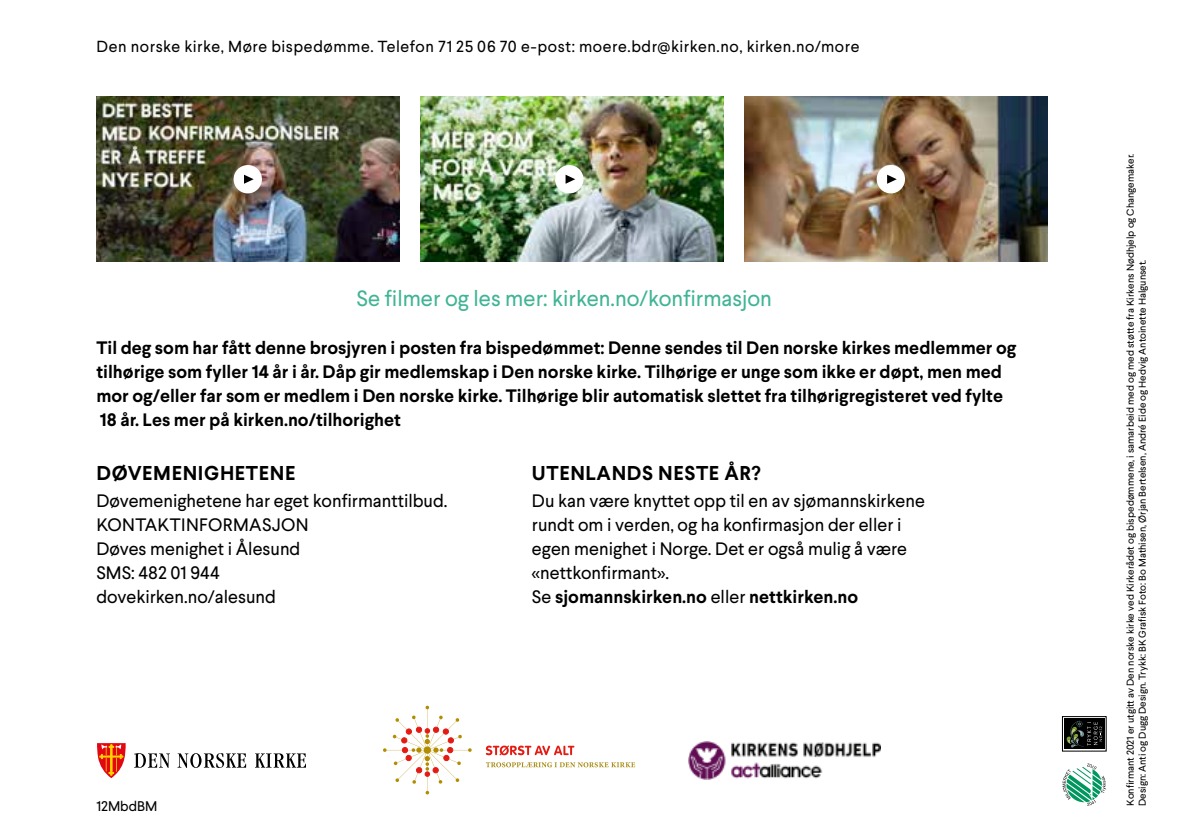
<style>
.page{position:relative;width:1191px;height:840px;background:#fff}
.page>*{position:absolute;margin:0;border:0;box-sizing:border-box;transform-origin:0 0}
.t1{font:22px "Larsseit";color:#40b494}
.t2{font:700 20px "Larsseit";letter-spacing:.03em;color:#000}
.t3{font:700 18px/24px "Larsseit";color:#000}
.t4{font:18px/24px "Larsseit";color:#000}
.t5{font:16px "Larsseit";letter-spacing:.03em;color:#000}
.t6{font:14px "Larsseit";color:#000}
.t7{font:10px/12px "Larsseit";color:#000}
.s1{font-weight:700}
</style>
<div class="page">
<svg style="left:134px;top:753px;width:36px;height:14px"></svg>
<svg style="left:177px;top:753px;width:69px;height:14px"></svg>
<svg style="left:255px;top:753px;width:51px;height:14px"></svg>
<svg style="left:97px;top:743px;width:29px;height:34px"></svg>
<img style="left:688px;top:741px;width:192px;height:38px">
<svg style="left:383px;top:705px;width:89px;height:89px"></svg>
<svg style="left:486px;top:745px;width:88px;height:10px"></svg>
<svg style="left:486px;top:762px;width:149px;height:4px"></svg>
<div style="left:1062px;top:716px;width:44px;height:34px;border:1px solid #000"></div>
<div style="left:1064px;top:718px;width:40px;height:30px;background:#000"></div>
<svg style="left:1066px;top:720px;width:36px;height:27px"></svg>
<svg style="left:1062px;top:763px;width:44px;height:42px"></svg>
<img style="left:96px;top:96px;width:303px;height:166px">
<img style="left:420px;top:96px;width:303px;height:166px">
<img style="left:744px;top:96px;width:303px;height:166px">
<div style="left:876px;top:165px;width:29px;height:28px;background:#fff;border-radius:50%"></div>
<svg style="left:887px;top:174px;width:9px;height:10px"></svg>
<div style="left:555px;top:165px;width:28px;height:28px;background:#fff;border-radius:50%"></div>
<svg style="left:565px;top:174px;width:10px;height:10px"></svg>
<div style="left:233px;top:165px;width:29px;height:28px;background:#fff;border-radius:50%"></div>
<svg style="left:244px;top:174px;width:10px;height:10px"></svg>
<p class="t5" style="left:96px;top:36px;width:764px">Den norske kirke, Møre bispedømme. Telefon 71 25 06 70 e-post: moere.bdr@kirken.no, kirken.no/more</p>
<p class="t1" style="left:356px;top:284px;width:417px">Se filmer og les mer: kirken.no/konfirmasjon</p>
<p class="t3" style="left:96px;top:335px;width:921px">Til deg som har fått denne brosjyren i posten fra bispedømmet: Denne sendes til Den norske kirkes medlemmer og tilhørige som fyller 14 år i år. Dåp gir medlemskap i Den norske kirke. Tilhørige er unge som ikke er døpt, men med mor og/eller far som er medlem i Den norske kirke. Tilhørige blir automatisk slettet fra tilhørigregisteret ved fylte 18 år. Les mer på kirken.no/tilhorighet</p>
<p class="t2" style="left:96px;top:460px;width:200px">DØVEMENIGHETENE</p>
<p class="t4" style="left:96px;top:488px;width:353px">Døvemenighetene har eget konfirmanttilbud.<br>KONTAKTINFORMASJON<br>Døves menighet i Ålesund<br>SMS: 482 01 944<br>dovekirken.no/alesund</p>
<p class="t2" style="left:532px;top:460px;width:230px">UTENLANDS NESTE ÅR?</p>
<p class="t4" style="left:532px;top:488px;width:394px">Du kan være knyttet opp til en av sjømannskirkene rundt om i verden, og ha konfirmasjon der eller i egen menighet i Norge. Det er også mulig å være «nettkonfirmant».<br>Se <span class="s1">sjomannskirken.no</span> eller <span class="s1">nettkirken.no</span></p>
<p class="t6" style="left:96px;top:796px;width:63px">12MbdBM</p>
<p class="t7" style="left:1124px;top:805px;width:653px;rotate:-90deg">Konfirmant 2021 er utgitt av Den norske kirke ved Kirkerådet og bispedømmene, i samarbeid med og med støtte fra Kirkens Nødhjelp og Changemaker.<br>Design: Anti og Dugg Design. Trykk: BK Grafisk Foto: Bo Mathisen, Ørjan Bertelsen, André Eide og Hedvig Antoinette Halgunset.</p>
</div>
